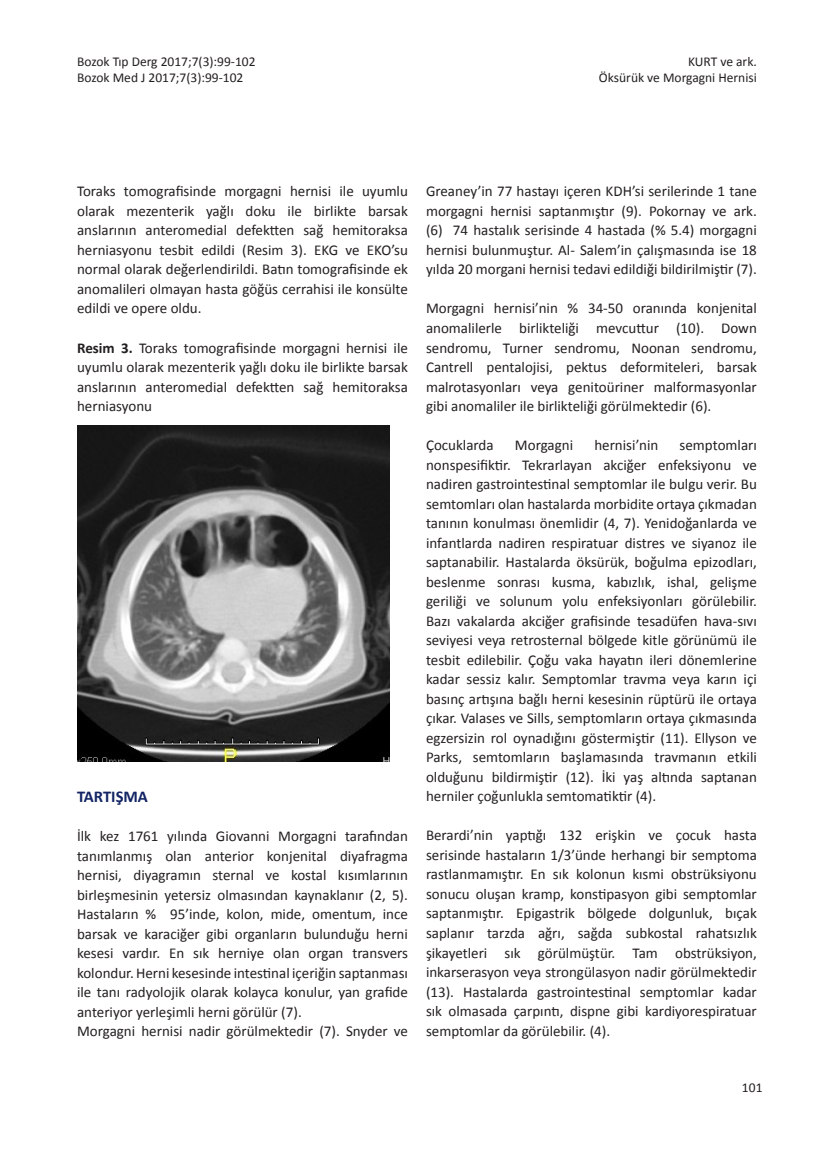
<style>
.page{position:relative;width:834px;height:1149px;background:#fff}
.page>*{position:absolute;margin:0;border:0;box-sizing:border-box;transform-origin:0 0}
.BAŞLIK{font:700 16.5px "Calibri";color:#122463}
.t1{font:15px/19.5px "Calibri";color:#231f20;text-align:justify}
.t2{font:13.5px "Calibri";color:#231f20}
.s1{font-weight:700}
</style>
<div class="page">
<img style="left:77px;top:426px;width:312px;height:335px">
<p class="t2" style="left:77px;top:53px;width:180px">Bozok Tıp Derg 2017;7(3):99-102</p>
<p class="t2" style="left:77px;top:69px;width:168px">Bozok Med J 2017;7(3):99-102</p>
<p class="t2" style="left:688px;top:53px;width:70px">KURT ve ark.</p>
<p class="t2" style="left:599px;top:69px;width:159px">Öksürük ve Morgagni Hernisi</p>
<p class="t1" style="left:77px;top:181px;width:332px">Toraks tomografisinde morgagni hernisi ile uyumlu olarak mezenterik yağlı doku ile birlikte barsak anslarının anteromedial defektten sağ hemitoraksa herniasyonu tesbit edildi (Resim 3). EKG ve EKO’su normal olarak değerlendirildi. Batın tomografisinde ek anomalileri olmayan hasta göğüs cerrahisi ile konsülte edildi ve opere oldu.</p>
<p class="t1" style="left:77px;top:337px;width:332px"><span class="s1">Resim 3.</span> Toraks tomografisinde morgagni hernisi ile uyumlu olarak mezenterik yağlı doku ile birlikte barsak anslarının anteromedial defektten sağ hemitoraksa herniasyonu</p>
<p class="BAŞLIK" style="left:77px;top:786px;width:72px">TARTIŞMA</p>
<p class="t1" style="left:77px;top:825px;width:332px">İlk kez 1761 yılında Giovanni Morgagni tarafından tanımlanmış olan anterior konjenital diyafragma hernisi, diyagramın sternal ve kostal kısımlarının birleşmesinin yetersiz olmasından kaynaklanır (2, 5).<br>Hastaların % 95’inde, kolon, mide, omentum, ince barsak ve karaciğer gibi organların bulunduğu herni kesesi vardır. En sık herniye olan organ transvers kolondur. Herni kesesinde intestinal içeriğin saptanması ile tanı radyolojik olarak kolayca konulur, yan grafide anteriyor yerleşimli herni görülür (7).</p>
<p class="t1" style="left:77px;top:1020px;width:332px">Morgagni hernisi nadir görülmektedir (7). Snyder ve</p>
<p class="t1" style="left:426px;top:181px;width:332px">Greaney’in 77 hastayı içeren KDH’si serilerinde 1 tane morgagni hernisi saptanmıştır (9). Pokornay ve ark. (6) 74 hastalık serisinde 4 hastada (% 5.4) morgagni hernisi bulunmuştur. Al- Salem’in çalışmasında ise 18 yılda 20 morgani hernisi tedavi edildiği bildirilmiştir (7).</p>
<p class="t1" style="left:426px;top:298px;width:332px">Morgagni hernisi’nin % 34-50 oranında konjenital anomalilerle birlikteliği mevcuttur (10). Down sendromu, Turner sendromu, Noonan sendromu, Cantrell pentalojisi, pektus deformiteleri, barsak malrotasyonları veya genitoüriner malformasyonlar gibi anomaliler ile birlikteliği görülmektedir (6).</p>
<p class="t1" style="left:426px;top:434px;width:69px">Çocuklarda</p>
<p class="t1" style="left:515px;top:434px;width:60px">Morgagni</p>
<p class="t1" style="left:594px;top:434px;width:65px">hernisi’nin</p>
<p class="t1" style="left:426px;top:434px;width:332px;text-indent:253px">semptomları nonspesifiktir. Tekrarlayan akciğer enfeksiyonu ve nadiren gastrointestinal semptomlar ile bulgu verir. Bu semtomları olan hastalarda morbidite ortaya çıkmadan tanının konulması önemlidir (4, 7). Yenidoğanlarda ve infantlarda nadiren respiratuar distres ve siyanoz ile saptanabilir. Hastalarda öksürük, boğulma epizodları, beslenme sonrası kusma, kabızlık, ishal, gelişme geriliği ve solunum yolu enfeksiyonları görülebilir.<br>Bazı vakalarda akciğer grafisinde tesadüfen hava-sıvı seviyesi veya retrosternal bölgede kitle görünümü ile tesbit edilebilir. Çoğu vaka hayatın ileri dönemlerine kadar sessiz kalır. Semptomlar travma veya karın içi basınç artışına bağlı herni kesesinin rüptürü ile ortaya çıkar. Valases ve Sills, semptomların ortaya çıkmasında egzersizin rol oynadığını göstermiştir (11). Ellyson ve Parks, semtomların başlamasında travmanın etkili olduğunu bildirmiştir (12). İki yaş altında saptanan herniler çoğunlukla semtomatiktir (4).</p>
<p class="t1" style="left:426px;top:824px;width:332px">Berardi’nin yaptığı 132 erişkin ve çocuk hasta serisinde hastaların 1/3’ünde herhangi bir semptoma rastlanmamıştır. En sık kolonun kısmi obstrüksiyonu sonucu oluşan kramp, konstipasyon gibi semptomlar saptanmıştır. Epigastrik bölgede dolgunluk, bıçak saplanır tarzda ağrı, sağda subkostal rahatsızlık şikayetleri sık görülmüştür. Tam obstrüksiyon, inkarserasyon veya strongülasyon nadir görülmektedir (13). Hastalarda gastrointestinal semptomlar kadar sık olmasada çarpıntı, dispne gibi kardiyorespiratuar semptomlar da görülebilir. (4).</p>
<p class="t2" style="left:741px;top:1079px;width:22px">101</p>
</div>
